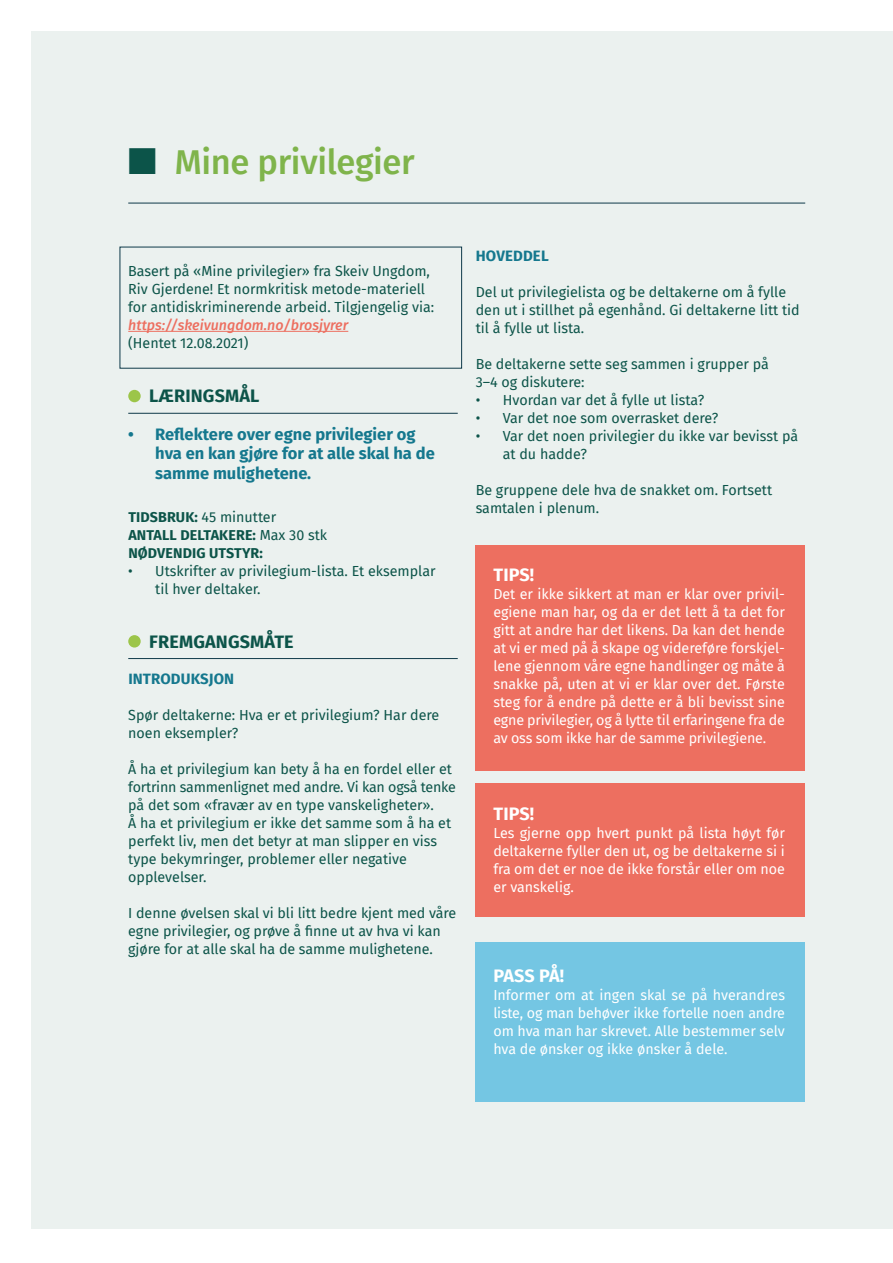
<style>
.page{position:relative;width:893px;height:1263px;background:#fff}
.page>*{position:absolute;margin:0;border:0;box-sizing:border-box;transform-origin:0 0}
.t1{font:500 34.5px "Fira Sans";letter-spacing:-.01em;color:#7fb44b}
.Tips{font:700 18px "Fira Sans";letter-spacing:.01em;color:#0c5449}
.t2{font:700 18px "Fira Sans";letter-spacing:.005em;color:#fff}
.t3{font:700 16.5px/19.5px "Fira Sans";color:#15788e}
.t4{font:700 15px "Fira Sans";letter-spacing:.01em;color:#15788e}
.t5{font:14.25px/18px "Fira Sans";color:#0c5449}
.t6{font:14.25px/18px "Fira Sans";letter-spacing:-.005em;color:#fff;text-align:justify}
.t7{font:700 14.25px "Fira Sans";letter-spacing:.01em;color:#0c5449}
.s1{color:#0c5449}
.s2{font-weight:500;font-style:italic;color:#ed6f60}
.s3{font-weight:700}
.s4{font-weight:400}
</style>
<div class="page">
<div style="left:31px;top:31px;width:862px;height:1198px;background:#ebf1ef"></div>
<hr style="left:128px;top:331px;width:220px;height:1px;background:#ed6f60">
<hr style="left:128px;top:413px;width:330px;height:1px;background:#0e3949">
<hr style="left:128px;top:658px;width:330px;height:1px;background:#0e3949">
<div style="left:128px;top:390px;width:13px;height:12px;background:#9cc549;border-radius:50%"></div>
<div style="left:128px;top:635px;width:13px;height:12px;background:#9cc549;border-radius:50%"></div>
<div style="left:476px;top:545px;width:329px;height:226px;background:#ed6f60"></div>
<div style="left:476px;top:783px;width:329px;height:134px;background:#ed6f60"></div>
<div style="left:476px;top:942px;width:329px;height:159px;background:#74c6e3"></div>
<hr style="left:128px;top:203px;width:677px;height:1px;background:#0e3949">
<p class="t1" style="left:128px;top:134px;width:288px"><span class="s1">■</span> Mine privilegier</p>
<p class="t5" style="left:128px;top:262px;width:307px">Basert på «Mine privilegier» fra Skeiv Ungdom, Riv Gjerdene! Et normkritisk metode-materiell for antidiskriminerende arbeid. Tilgjengelig via: <span class="s2">https://skeivungdom.no/brosjyrer<br></span>(Hentet 12.08.2021)</p>
<p class="Tips" style="left:149px;top:381px;width:112px">LÆRINGSMÅL</p>
<p class="t3" style="left:155px;top:423px;width:281px;text-indent:-27px">• Reflektere over egne privilegier og hva en kan gjøre for at alle skal ha de samme mulighetene.</p>
<p class="t5" style="left:128px;top:507px;width:149px"><span class="s3">TIDSBRUK:</span> 45 minutter</p>
<p class="t7" style="left:128px;top:522px;width:200px">ANTALL DELTAKERE: <span class="s4">Max 30 stk</span></p>
<p class="t7" style="left:128px;top:540px;width:136px">NØDVENDIG UTSTYR:</p>
<p class="t5" style="left:155px;top:561px;width:282px;text-indent:-27px">• Utskrifter av privilegium-lista. Et eksemplar til hver deltaker.</p>
<p class="Tips" style="left:149px;top:626px;width:146px">FREMGANGSMÅTE</p>
<p class="t4" style="left:128px;top:666px;width:107px">INTRODUKSJON</p>
<p class="t5" style="left:128px;top:705px;width:313px">Spør deltakerne: Hva er et privilegium? Har dere noen eksempler?</p>
<p class="t5" style="left:128px;top:759px;width:329px">Å ha et privilegium kan bety å ha en fordel eller et fortrinn sammenlignet med andre. Vi kan også tenke på det som «fravær av en type vanskeligheter».<br>Å ha et privilegium er ikke det samme som å ha et perfekt liv, men det betyr at man slipper en viss type bekymringer, problemer eller negative opplevelser.</p>
<p class="t5" style="left:128px;top:903px;width:330px">I denne øvelsen skal vi bli litt bedre kjent med våre egne privilegier, og prøve å finne ut av hva vi kan gjøre for at alle skal ha de samme mulighetene.</p>
<p class="t4" style="left:476px;top:243px;width:74px">HOVEDDEL</p>
<p class="t5" style="left:476px;top:282px;width:326px">Del ut privilegielista og be deltakerne om å fylle den ut i stillhet på egenhånd. Gi deltakerne litt tid til å fylle ut lista.</p>
<p class="t5" style="left:476px;top:354px;width:295px">Be deltakerne sette seg sammen i grupper på<br>3–4 og diskutere:</p>
<p class="t5" style="left:476px;top:390px;width:230px">• Hvordan var det å fylle ut lista?</p>
<p class="t5" style="left:476px;top:408px;width:244px">• Var det noe som overrasket dere?</p>
<p class="t5" style="left:503px;top:426px;width:297px;text-indent:-27px">• Var det noen privilegier du ikke var bevisst på at du hadde?</p>
<p class="t5" style="left:476px;top:480px;width:298px">Be gruppene dele hva de snakket om. Fortsett samtalen i plenum.</p>
<p class="t2" style="left:493px;top:560px;width:42px">TIPS!</p>
<p class="t6" style="left:493px;top:585px;width:293px">Det er ikke sikkert at man er klar over privil&shy;egiene man har, og da er det lett å ta det for gitt at andre har det likens. Da kan det hende at vi er med på å skape og videreføre forskjel&shy;lene gjennom våre egne handlinger og måte å snakke på, uten at vi er klar over det. Første steg for å endre på dette er å bli bevisst sine egne privilegier, og å lytte til erfaringene fra de av oss som ikke har de samme privilegiene.</p>
<p class="t2" style="left:493px;top:798px;width:42px">TIPS!</p>
<p class="t6" style="left:493px;top:823px;width:293px">Les gjerne opp hvert punkt på lista høyt før deltakerne fyller den ut, og be deltakerne si i fra om det er noe de ikke forstår eller om noe er vanskelig.</p>
<p class="t2" style="left:493px;top:961px;width:72px">PASS PÅ!</p>
<p class="t6" style="left:493px;top:986px;width:293px">Informer om at ingen skal se på hverandres liste, og man behøver ikke fortelle noen andre om hva man har skrevet. Alle bestemmer selv hva de ønsker og ikke ønsker å dele.</p>
</div>
